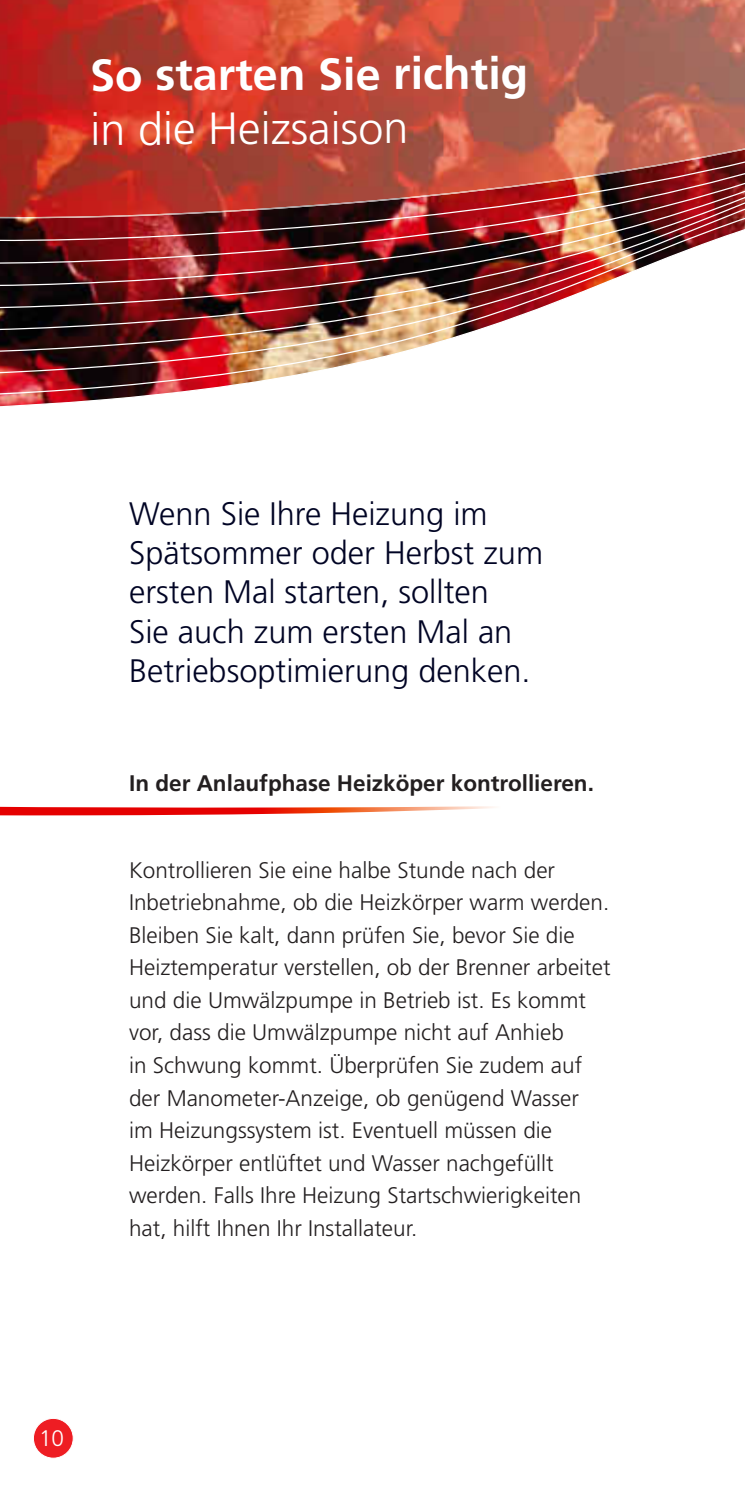
<style>
.page{position:relative;width:745px;height:1489px;background:#fff}
.page>*{position:absolute;margin:0;border:0;box-sizing:border-box;transform-origin:0 0}
.t1{font:700 45px "Frutiger LT Std";letter-spacing:-.005em;color:#fff}
.t2{font:300 45px "Frutiger LT Std";letter-spacing:-.005em;color:#fff}
.t3{font:300 32.5px/39px "Frutiger LT Std";color:#000424}
.t4{font:300 22.5px/32.5px "Frutiger LT Std";color:#231f20}
.t5{font:700 22.5px "Frutiger LT Std";color:#231f20}
.t6{font:300 22.5px "Frutiger LT Std";color:#fff}
</style>
<div class="page">
<img style="left:0;top:379px;width:269px;height:21px">
<img style="left:0;top:359px;width:371px;height:20px">
<img style="left:0;top:338px;width:450px;height:21px">
<img style="left:0;top:318px;width:511px;height:20px">
<img style="left:0;top:297px;width:567px;height:21px">
<img style="left:0;top:277px;width:618px;height:20px">
<img style="left:0;top:218px;width:744px;height:59px">
<img style="left:0;top:0;width:744px;height:144px">
<img style="left:0;top:144px;width:744px;height:74px">
<div style="left:33px;top:1418px;width:40px;height:39px;background:#ee1d23;border-radius:50%"></div>
<div style="left:33px;top:1417px;width:40px;height:41px;border:1px solid #fff;border-radius:50%"></div>
<svg style="left:0;top:806px;width:495px;height:9px"></svg>
<h1 class="t1" style="left:90px;top:48px;width:439px">So starten Sie richtig</h1>
<h1 class="t2" style="left:90px;top:103px;width:319px">in die Heizsaison</h1>
<h2 class="t3" style="left:129px;top:495px;width:415px">Wenn Sie Ihre Heizung im<br>Spätsommer oder Herbst zum ersten Mal starten, sollten<br>Sie auch zum ersten Mal an<br>Betriebsoptimierung denken.</h2>
<p class="t5" style="left:129px;top:770px;width:466px">In der Anlaufphase Heizköper kontrollieren.</p>
<p class="t4" style="left:129px;top:854px;width:482px">Kontrollieren Sie eine halbe Stunde nach der Inbetriebnahme, ob die Heizkörper warm werden.<br>Bleiben Sie kalt, dann prüfen Sie, bevor Sie die Heiztemperatur verstellen, ob der Brenner arbeitet und die Umwälzpumpe in Betrieb ist. Es kommt vor, dass die Umwälzpumpe nicht auf Anhieb<br>in Schwung kommt. Überprüfen Sie zudem auf der Manometer-Anzeige, ob genügend Wasser<br>im Heizungssystem ist. Eventuell müssen die Heizkörper entlüftet und Wasser nachgefüllt werden. Falls Ihre Heizung Startschwierigkeiten hat, hilft Ihnen Ihr Installateur.</p>
<p class="t6" style="left:39px;top:1424px;width:27px">10</p>
</div>
